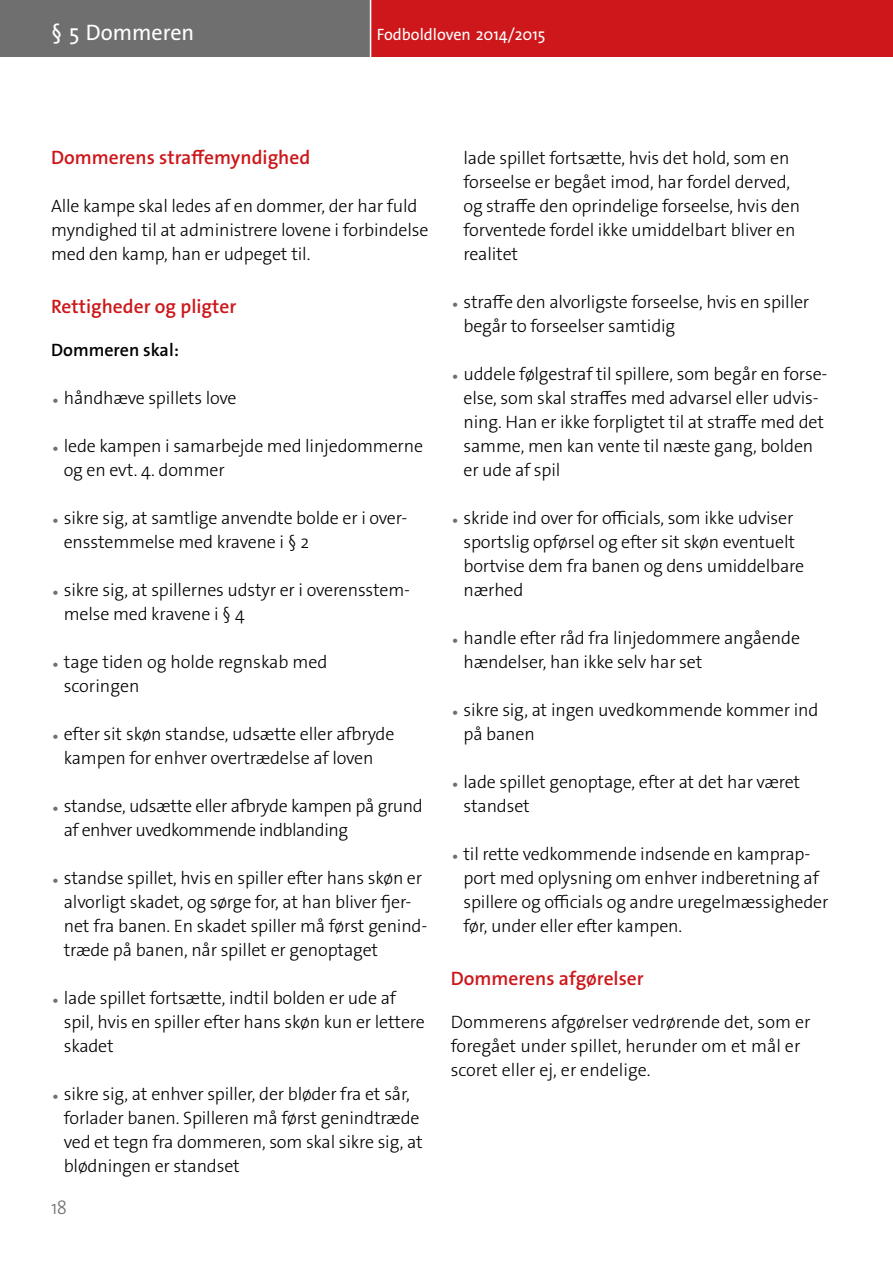
<style>
.page{position:relative;width:893px;height:1263px;background:#fff}
.page>*{position:absolute;margin:0;border:0;box-sizing:border-box;transform-origin:0 0}
.t1{font:22.5px "The Sans OT5 Plain";color:#fff}
.t2{font:600 19.5px "The Sans OT6";color:#cd171a}
.t3{font:300 19.2px "The Sans OT3";color:#706f6f}
.t4{font:300 18px/24px "The Sans OT3";letter-spacing:-.01em;color:#000}
.t5{font:300 18px/24px "The Sans OT3";letter-spacing:-.03em;color:#000}
.t6{font:600 18px "The Sans OT6";color:#000}
.t7{font:16.5px "The Sans OT5 Plain";color:#fff}
.s1{font-size:21px;color:#706f6f}
</style>
<div class="page">
<div style="left:0;top:0;width:893px;height:57px;background:#cd171a"></div>
<div style="left:0;top:0;width:371px;height:57px;background:#706f6f"></div>
<hr style="left:370px;top:0;width:1px;height:57px;background:#fff">
<hr style="left:892px;top:260px;width:1px;height:1003px;background:#d7d1c9">
<p class="t1" style="left:51px;top:18px;width:145px">§ 5 Dommeren</p>
<p class="t7" style="left:377px;top:24px;width:170px">Fodboldloven 2014/2015</p>
<p class="t2" style="left:51px;top:145px;width:261px">Dommerens straffemyndighed</p>
<p class="t4" style="left:51px;top:194px;width:379px">Alle kampe skal ledes af en dommer, der har fuld myndighed til at administrere lovene i forbindelse med den kamp, han er udpeget til.</p>
<p class="t2" style="left:51px;top:294px;width:187px">Rettigheder og pligter</p>
<p class="t6" style="left:51px;top:339px;width:130px">Dommeren skal:</p>
<p class="t4" style="left:51px;top:386px;width:187px"><span class="s1">•</span> håndhæve spillets love</p>
<p class="t4" style="left:64px;top:434px;width:361px;text-indent:-13px"><span class="s1">•</span> lede kampen i samarbejde med linjedommerne og en evt. 4. dommer</p>
<p class="t4" style="left:64px;top:506px;width:345px;text-indent:-13px"><span class="s1">•</span> sikre sig, at samtlige anvendte bolde er i over&shy;ensstemmelse med kravene i § 2</p>
<p class="t4" style="left:64px;top:578px;width:348px;text-indent:-13px"><span class="s1">•</span> sikre sig, at spillernes udstyr er i overensstem&shy;melse med kravene i § 4</p>
<p class="t4" style="left:64px;top:650px;width:265px;text-indent:-13px"><span class="s1">•</span> tage tiden og holde regnskab med scoringen</p>
<p class="t4" style="left:51px;top:722px;width:345px;text-align:center"><span class="s1">•</span> efter sit skøn standse, udsætte eller afbryde kampen for enhver overtrædelse af loven</p>
<p class="t5" style="left:64px;top:794px;width:360px;text-indent:-13px"><span class="s1">•</span> standse, udsætte eller afbryde kampen på grund af enhver uvedkommende indblanding</p>
<p class="t4" style="left:64px;top:866px;width:365px;text-indent:-13px"><span class="s1">•</span> standse spillet, hvis en spiller efter hans skøn er alvorligt skadet, og sørge for, at han bliver fjer&shy;net fra banen. En skadet spiller må først genind&shy;træde på banen, når spillet er genoptaget</p>
<p class="t4" style="left:64px;top:986px;width:363px;text-indent:-13px"><span class="s1">•</span> lade spillet fortsætte, indtil bolden er ude af spil, hvis en spiller efter hans skøn kun er lettere skadet</p>
<p class="t4" style="left:64px;top:1082px;width:360px;text-indent:-13px"><span class="s1">•</span> sikre sig, at enhver spiller, der bløder fra et sår, forlader banen. Spilleren må først genindtræde ved et tegn fra dommeren, som skal sikre sig, at blødningen er standset</p>
<p class="t3" style="left:51px;top:1195px;width:17px">18</p>
<p class="t4" style="left:463px;top:146px;width:338px">lade spillet fortsætte, hvis det hold, som en forseelse er begået imod, har fordel derved, og straffe den oprindelige forseelse, hvis den forventede fordel ikke umiddelbart bliver en realitet</p>
<p class="t4" style="left:463px;top:290px;width:347px;text-indent:-13px"><span class="s1">•</span> straffe den alvorligste forseelse, hvis en spiller begår to forseelser samtidig</p>
<p class="t4" style="left:463px;top:362px;width:365px;text-indent:-13px"><span class="s1">•</span> uddele følgestraf til spillere, som begår en forse&shy;else, som skal straffes med advarsel eller udvis&shy;ning. Han er ikke forpligtet til at straffe med det samme, men kan vente til næste gang, bolden er ude af spil</p>
<p class="t4" style="left:463px;top:506px;width:342px;text-indent:-13px"><span class="s1">•</span> skride ind over for officials, som ikke udviser sportslig opførsel og efter sit skøn eventuelt bortvise dem fra banen og dens umiddelbare nærhed</p>
<p class="t4" style="left:463px;top:626px;width:338px;text-indent:-13px"><span class="s1">•</span> handle efter råd fra linjedommere angående hændelser, han ikke selv har set</p>
<p class="t4" style="left:463px;top:698px;width:356px;text-indent:-13px"><span class="s1">•</span> sikre sig, at ingen uvedkommende kommer ind på banen</p>
<p class="t4" style="left:463px;top:770px;width:338px;text-indent:-13px"><span class="s1">•</span> lade spillet genoptage, efter at det har været standset</p>
<p class="t4" style="left:463px;top:842px;width:367px;text-indent:-13px"><span class="s1">•</span> til rette vedkommende indsende en kamprap&shy;port med oplysning om enhver indberetning af spillere og officials og andre uregelmæssigheder før, under eller efter kampen.</p>
<p class="t2" style="left:451px;top:966px;width:195px">Dommerens afgørelser</p>
<p class="t4" style="left:451px;top:1010px;width:361px">Dommerens afgørelser vedrørende det, som er foregået under spillet, herunder om et mål er scoret eller ej, er endelige.</p>
</div>
